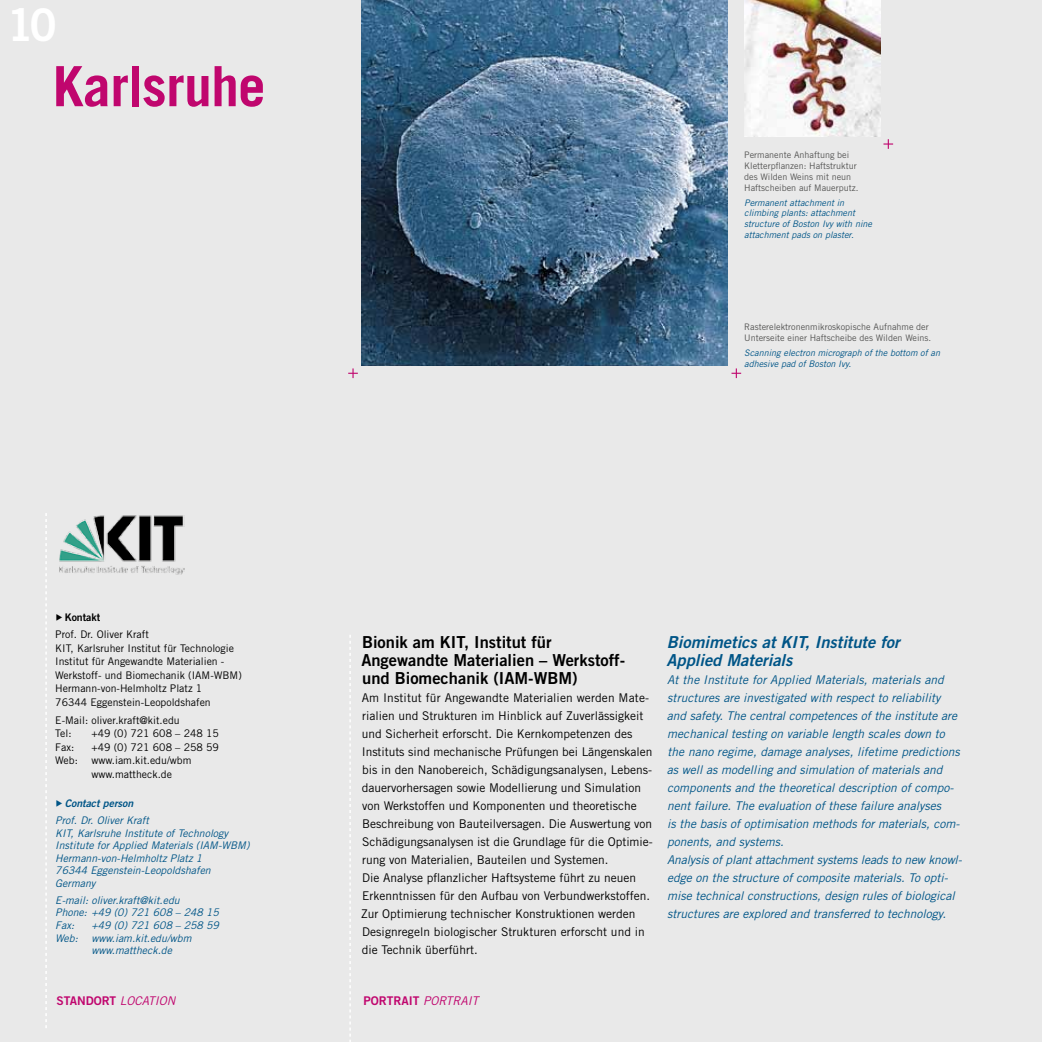
<style>
.page{position:relative;width:1042px;height:1042px;background:#e9e9e9}
.page>*{position:absolute;margin:0;border:0;box-sizing:border-box;transform-origin:0 0}
.t1{font:700 55.5px "Trade Gothic LT Std";letter-spacing:-.01em;color:#c0066e}
.t2{font:45px "Trade Gothic LT Std Bd 2";color:#fff}
.t3{font:16.5px/18px "Trade Gothic LT Std Bd 2";color:#000}
.t4{font:16.5px/18px "Trade Gothic LT Std Bd 2 Obl";color:#005587}
.t5{font:12px/18px "Trade Gothic LT Std";color:#000}
.t6{font:italic 12px/18px "Trade Gothic LT Std";color:#005587}
.t7{font:12px "Trade Gothic LT Std Bd 2";color:#c0066e}
.t8{font:italic 12px "Trade Gothic LT Std";color:#c0066e}
.t9{font:10.5px/13.5px "Trade Gothic LT Std";color:#000}
.t10{font:italic 10.5px/12.6px "Trade Gothic LT Std";color:#005587}
.t11{font:10.5px "Trade Gothic LT Std Bd 2 Obl";color:#005587}
.t12{font:10.5px "Trade Gothic LT Std Bd 2";color:#000}
.t13{font:9px/10.8px "Trade Gothic LT Std";color:#565655}
.t14{font:italic 9px/10.8px "Trade Gothic LT Std";color:#005587}
.s1{font-family:"Trade Gothic LT Std";font-style:italic}
</style>
<div class="page">
<svg style="left:45px;top:513px;width:2px;height:515px"></svg>
<svg style="left:349px;top:635px;width:2px;height:407px"></svg>
<img style="left:59px;top:515px;width:126px;height:60px">
<svg style="left:348px;top:368px;width:10px;height:10px"></svg>
<svg style="left:731px;top:368px;width:10px;height:10px"></svg>
<svg style="left:883px;top:139px;width:10px;height:10px"></svg>
<img style="left:744px;top:0;width:136px;height:136px">
<img style="left:361px;top:0;width:366px;height:366px">
<h2 class="t2" style="left:6px;top:-3px;width:52px">10</h2>
<h1 class="t1" style="left:53px;top:52px;width:214px">Karlsruhe</h1>
<p class="t13" style="left:744px;top:149px;width:116px">Permanente Anhaftung bei<br>Kletterpflanzen: Haftstruktur des Wilden Weins mit neun<br>Haftscheiben auf Mauerputz.</p>
<p class="t14" style="left:744px;top:197px;width:130px">Permanent attachment in climbing plants: attachment structure of Boston Ivy with nine attachment pads on plaster.</p>
<p class="t13" style="left:744px;top:321px;width:188px">Rasterelektronenmikroskopische Aufnahme der<br>Unterseite einer Haftscheibe des Wilden Weins.</p>
<p class="t14" style="left:744px;top:347px;width:197px">Scanning electron micrograph of the bottom of an adhesive pad of Boston Ivy.</p>
<p class="t12" style="left:55px;top:610px;width:47px">▶Kontakt</p>
<p class="t9" style="left:55px;top:628px;width:188px">Prof. Dr. Oliver Kraft<br>KIT, Karlsruher Institut für Technologie Institut für Angewandte Materialien - Werkstoff- und Biomechanik (IAM-WBM)<br>Hermann-von-Helmholtz Platz 1<br>76344 Eggenstein-Leopoldshafen</p>
<p class="t9" style="left:55px;top:713px;width:126px">E-Mail: oliver.kraft@kit.edu<br>Tel:</p>
<p class="t9" style="left:91px;top:726px;width:129px">+49 (0) 721 608 – 248 15</p>
<p class="t9" style="left:55px;top:740px;width:20px">Fax:</p>
<p class="t9" style="left:91px;top:740px;width:129px">+49 (0) 721 608 – 258 59</p>
<p class="t9" style="left:55px;top:753px;width:24px">Web:</p>
<p class="t9" style="left:91px;top:753px;width:102px">www.iam.kit.edu/wbm www.mattheck.de</p>
<p class="t11" style="left:55px;top:797px;width:79px">▶Contact person</p>
<p class="t10" style="left:55px;top:814px;width:196px">Prof. Dr. Oliver Kraft<br>KIT, Karlsruhe Institute of Technology<br>Institute for Applied Materials (IAM-WBM)<br>Hermann-von-Helmholtz Platz 1<br>76344 Eggenstein-Leopoldshafen<br>Germany</p>
<p class="t10" style="left:55px;top:894px;width:165px">E-mail: oliver.kraft@kit.edu<br>Phone: +49 (0) 721 608 – 248 15<br>Fax:</p>
<p class="t10" style="left:91px;top:919px;width:129px">+49 (0) 721 608 – 258 59</p>
<p class="t10" style="left:55px;top:932px;width:24px">Web:</p>
<p class="t10" style="left:91px;top:932px;width:102px">www.iam.kit.edu/wbm www.mattheck.de</p>
<h3 class="t3" style="left:361px;top:633px;width:265px">Bionik am KIT, Institut für<br>Angewandte Materialien – Werkstoff&shy;und Biomechanik (IAM-WBM)</h3>
<p class="t5" style="left:361px;top:689px;width:293px">Am Institut für Angewandte Materialien werden Mate&shy;rialien und Strukturen im Hinblick auf Zuverlässigkeit und Sicherheit erforscht. Die Kernkompetenzen des Instituts sind mechanische Prüfungen bei Längenskalen bis in den Nanobereich, Schädigungsanalysen, Lebens&shy;dauervorhersagen sowie Modellierung und Simulation von Werkstoffen und Komponenten und theoretische Beschreibung von Bauteilversagen. Die Auswertung von Schädigungsanalysen ist die Grundlage für die Optimie&shy;rung von Materialien, Bauteilen und Systemen.<br>Die Analyse pflanzlicher Haftsysteme führt zu neuen Erkenntnissen für den Aufbau von Verbundwerkstoffen.<br>Zur Optimierung technischer Konstruktionen werden Designregeln biologischer Strukturen erforscht und in die Technik überführt.</p>
<h3 class="t4" style="left:666px;top:633px;width:235px">Biomimetics at KIT, Institute for<br>Applied Materials</h3>
<p class="t6" style="left:667px;top:671px;width:295px">At the Institute for Applied Materials, materials and structures are investigated with respect to reliability and safety. The central competences of the institute are mechanical testing on variable length scales down to the nano regime, damage analyses, lifetime predictions as well as modelling and simulation of materials and components and the theoretical description of compo&shy;nent failure. The evaluation of these failure analyses<br>is the basis of optimisation methods for materials, com&shy;ponents, and systems.<br>Analysis of plant attachment systems leads to new knowl&shy;edge on the structure of composite materials. To opti&shy;mise technical constructions, design rules of biological structures are explored and transferred to technology.</p>
<p class="t7" style="left:56px;top:993px;width:86px">Standort <span class="s1">Locati</span></p>
<p class="t8" style="left:159px;top:993px;width:16px">on</p>
<p class="t7" style="left:363px;top:993px;width:83px">Port rait <span class="s1">Portrait</span></p>
</div>
